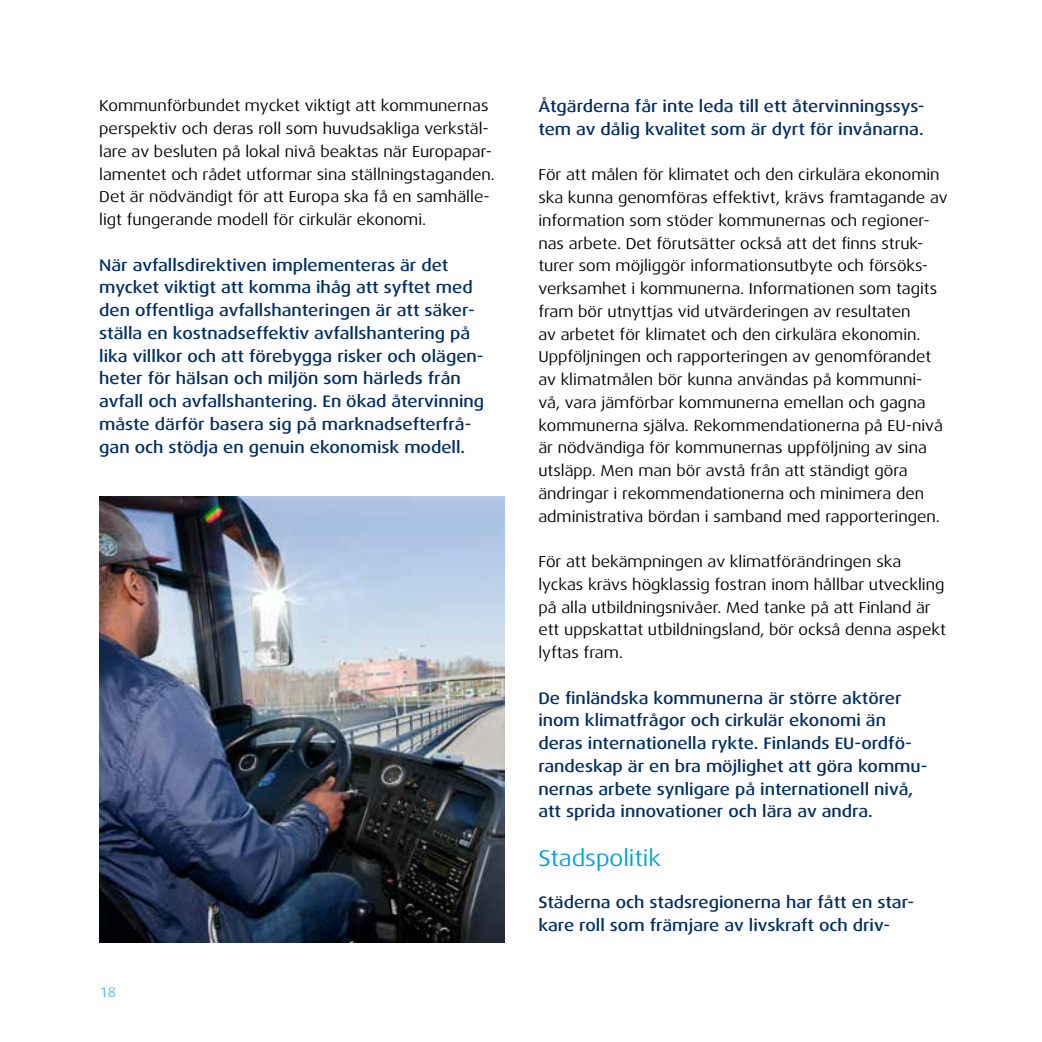
<style>
.page{position:relative;width:1042px;height:1042px;background:#fff}
.page>*{position:absolute;margin:0;border:0;box-sizing:border-box;transform-origin:0 0}
.väliotsikko{font:22.75px "Dax Wide";color:#009fe3}
.Laatikkoon{font:500 16.62px/22.8px "Dax Wide";color:#002f63}
.leipäteksti_ei_sis{font:15.75px/22.8px "Dax Wide";color:#000}
.t1{font:300 14px "Dax Wide";color:#009fe3}
</style>
<div class="page">
<img style="left:100px;top:496px;width:404px;height:447px">
<p class="leipäteksti_ei_sis" style="left:99px;top:95px;width:397px">Kommunförbundet mycket viktigt att kommunernas perspektiv och deras roll som huvudsakliga verkstäl&shy;lare av besluten på lokal nivå beaktas när Europapar&shy;lamentet och rådet utformar sina ställningstaganden.<br>Det är nödvändigt för att Europa ska få en samhälle&shy;ligt fungerande modell för cirkulär ekonomi.</p>
<p class="Laatikkoon" style="left:99px;top:254px;width:386px">När avfallsdirektiven implementeras är det mycket viktigt att komma ihåg att syftet med den offentliga avfallshanteringen är att säker&shy;ställa en kostnadseffektiv avfallshantering på lika villkor och att förebygga risker och olägen&shy;heter för hälsan och miljön som härleds från avfall och avfallshantering. En ökad återvinning måste därför basera sig på marknadsefterfrå&shy;gan och stödja en genuin ekonomisk modell.</p>
<p class="t1" style="left:100px;top:984px;width:18px">18</p>
<p class="Laatikkoon" style="left:538px;top:95px;width:388px">Åtgärderna får inte leda till ett återvinningssys&shy;tem av dålig kvalitet som är dyrt för invånarna.</p>
<p class="leipäteksti_ei_sis" style="left:538px;top:164px;width:411px">För att målen för klimatet och den cirkulära ekonomin ska kunna genomföras effektivt, krävs framtagande av information som stöder kommunernas och regioner&shy;nas arbete. Det förutsätter också att det finns struk&shy;turer som möjliggör informationsutbyte och försöks&shy;verksamhet i kommunerna. Informationen som tagits fram bör utnyttjas vid utvärderingen av resultaten<br>av arbetet för klimatet och den cirkulära ekonomin.<br>Uppföljningen och rapporteringen av genomförandet av klimatmålen bör kunna användas på kommunni&shy;vå, vara jämförbar kommunerna emellan och gagna kommunerna själva. Rekommendationerna på EU-nivå är nödvändiga för kommunernas uppföljning av sina utsläpp. Men man bör avstå från att ständigt göra ändringar i rekommendationerna och minimera den administrativa bördan i samband med rapporteringen.</p>
<p class="leipäteksti_ei_sis" style="left:538px;top:550px;width:409px">För att bekämpningen av klimatförändringen ska lyckas krävs högklassig fostran inom hållbar utveckling på alla utbildningsnivåer. Med tanke på att Finland är ett uppskattat utbildningsland, bör också denna aspekt lyftas fram.</p>
<p class="Laatikkoon" style="left:538px;top:686px;width:391px">De finländska kommunerna är större aktörer inom klimatfrågor och cirkulär ekonomi än deras internationella rykte. Finlands EU-ordfö&shy;randeskap är en bra möjlighet att göra kommu&shy;nernas arbete synligare på internationell nivå, att sprida innovationer och lära av andra.</p>
<p class="väliotsikko" style="left:538px;top:845px;width:124px">Stadspolitik</p>
<p class="Laatikkoon" style="left:538px;top:891px;width:377px">Städerna och stadsregionerna har fått en star&shy;kare roll som främjare av livskraft och driv-</p>
</div>
